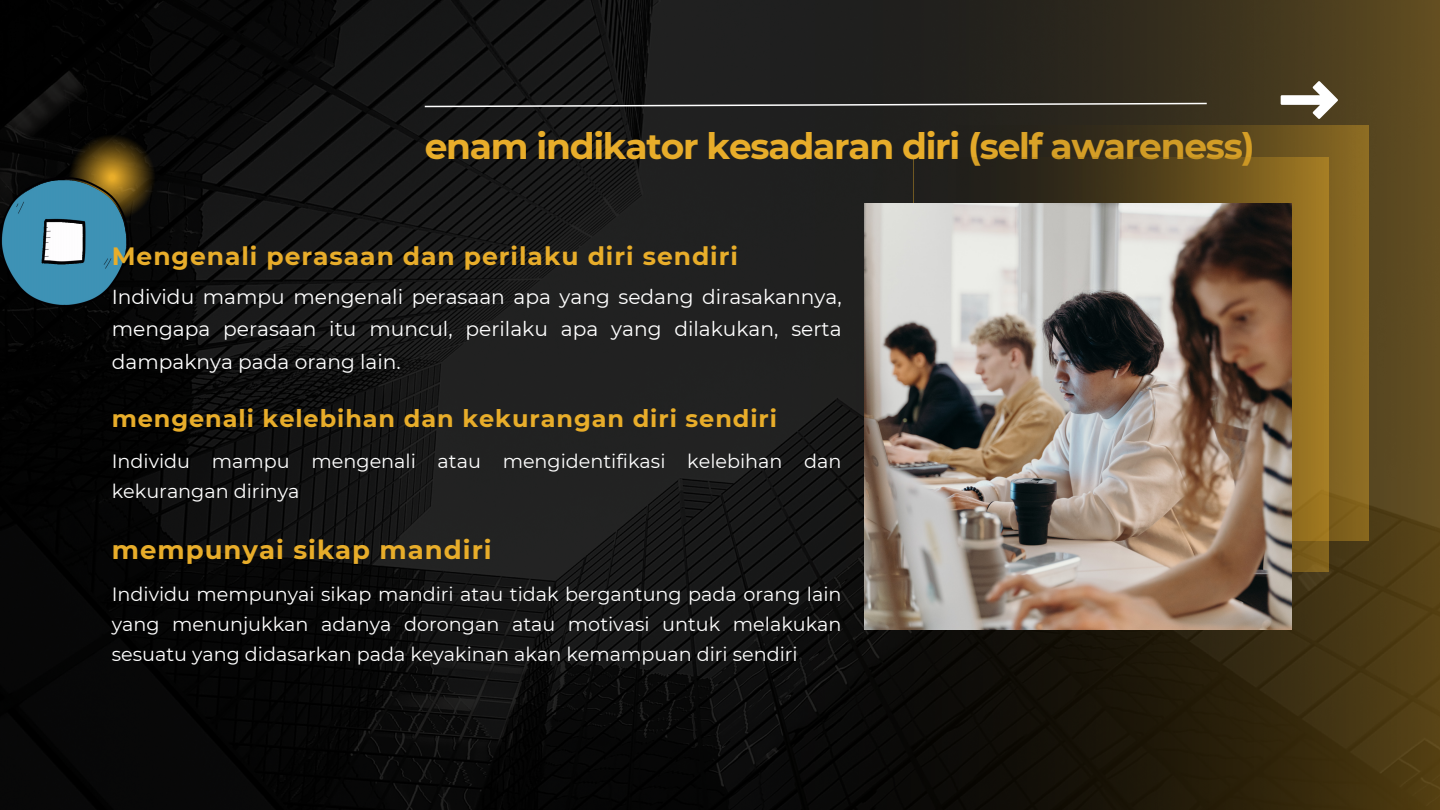
<style>
.page{position:relative;width:1440px;height:810px;background:#fff}
.page>*{position:absolute;margin:0;border:0;box-sizing:border-box;transform-origin:0 0}
.t1{font:700 36px "Montserrat";letter-spacing:-.035em;color:#e8ad2a}
.t2{font:700 26px "Montserrat";letter-spacing:.04em;color:#e8ad2a}
.t3{font:700 25px "Montserrat";letter-spacing:.04em;color:#e8ad2a}
.t4{font:700 24px "Montserrat";letter-spacing:.04em;color:#e8ad2a}
.t5{font:20.2px/32.2px "Montserrat";color:#fff;text-align:justify}
.t6{font:19.2px/30px "Montserrat";color:#fff}
</style>
<div class="page">
<img style="left:0;top:0;width:770px;height:810px">
<svg style="left:770px;top:0;width:670px;height:810px;background:#2d2515"></svg>
<svg style="left:955px;top:125px;width:414px;height:415px;background:#6a521f"></svg>
<svg style="left:914px;top:157px;width:414px;height:415px;background:#6c541e"></svg>
<img style="left:865px;top:203px;width:427px;height:426px">
<svg style="left:1281px;top:81px;width:57px;height:38px"></svg>
<svg style="left:423px;top:102px;width:785px;height:6px;background:#585754"></svg>
<svg style="left:65px;top:130px;width:94px;height:94px;background:#43320e"></svg>
<img style="left:1px;top:178px;width:127px;height:128px">
<p class="t1" style="left:425px;top:124px;width:831px">enam indikator kesadaran diri (self awareness)</p>
<p class="t3" style="left:112px;top:241px;width:628px">Mengenali perasaan dan perilaku diri sendiri</p>
<p class="t5" style="left:112px;top:281px;width:731px">Individu mampu mengenali perasaan apa yang sedang dirasakannya, mengapa perasaan itu muncul, perilaku apa yang dilakukan, serta dampaknya pada orang lain.</p>
<p class="t4" style="left:112px;top:403px;width:667px">mengenali kelebihan dan kekurangan diri sendiri</p>
<p class="t6" style="left:112px;top:446px;width:731px">Individu mampu mengenali atau mengidentifikasi kelebihan dan kekurangan dirinya</p>
<h1 class="t2" style="left:112px;top:534px;width:381px">mempunyai sikap mandiri</h1>
<p class="t6" style="left:112px;top:579px;width:731px;text-align:justify">Individu mempunyai sikap mandiri atau tidak bergantung pada orang lain yang menunjukkan adanya dorongan atau motivasi untuk melakukan sesuatu yang didasarkan pada keyakinan akan kemampuan diri sendiri</p>
</div>
